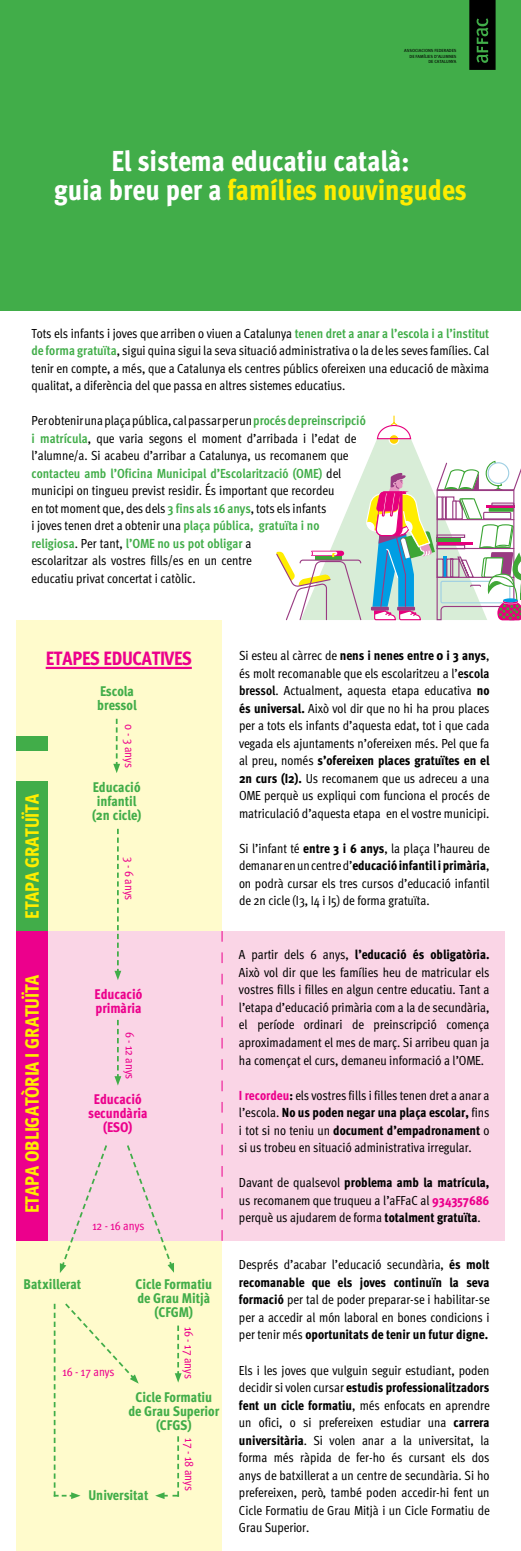
<style>
.page{position:relative;width:521px;height:1551px;background:#fff}
.page>*{position:absolute;margin:0;border:0;box-sizing:border-box;transform-origin:0 0}
.t1{font:800 condensed 28.88px/28.9px "FF Meta Pro";color:#fff;text-align:center}
.t2{font:800 condensed 19.25px "FF Meta Pro";color:#ffed00}
.t3{font:800 condensed 19.25px "FF Meta Pro";letter-spacing:-.01em;color:#ec008c}
.t4{font:800 condensed 14px/14px "FF Meta Pro";color:#41ad49;text-align:center}
.t5{font:800 condensed 14px/14px "FF Meta Pro";color:#ec008c}
.t6{font:condensed 13.12px/17.5px "FF Meta Pro";color:#000;text-align:justify}
.t7{font:condensed 12.25px "FF Meta Pro";color:#ec008c}
.t8{font:4.46px/5.3px "FF Meta Pro";color:#000;text-align:right}
.s1{color:#ffed00}
.s2{font-weight:700;color:#41ad49}
.s3{font-weight:800}
.s4{font-weight:700}
.s5{font-weight:800;color:#ec008c}
</style>
<div class="page">
<div style="left:0;top:0;width:521px;height:310px;background:#41ad49"></div>
<svg style="left:469px;top:0;width:26px;height:70px;background:#08180a"></svg>
<svg style="left:368px;top:440px;width:52px;height:20px"></svg>
<svg style="left:389px;top:434px;width:10px;height:10px"></svg>
<div style="left:388px;top:434px;width:11px;height:11px;border:1px solid #fff;border-radius:50%"></div>
<svg style="left:376px;top:415px;width:36px;height:25px"></svg>
<svg style="left:276px;top:460px;width:245px;height:161px"></svg>
<div style="left:16px;top:620px;width:206px;height:930px;background:#fffbcc"></div>
<div style="left:16px;top:931px;width:488px;height:309px;background:#fad5e6"></div>
<div style="left:16px;top:931px;width:31px;height:309px;background:#ec008c"></div>
<svg style="left:113px;top:718px;width:7px;height:55px"></svg>
<svg style="left:114px;top:828px;width:7px;height:152px"></svg>
<svg style="left:114px;top:1019px;width:7px;height:66px"></svg>
<svg style="left:60px;top:1145px;width:49px;height:127px"></svg>
<svg style="left:175px;top:1325px;width:7px;height:57px"></svg>
<svg style="left:155px;top:1436px;width:24px;height:62px"></svg>
<svg style="left:125px;top:1145px;width:49px;height:127px"></svg>
<hr style="left:46px;top:666px;width:146px;height:3px;background:#ec008c">
<svg style="left:54px;top:1303px;width:85px;height:195px"></svg>
<svg style="left:222px;top:931px;width:1px;height:309px"></svg>
<div style="left:16px;top:781px;width:31px;height:150px;background:#41ad49"></div>
<div style="left:16px;top:735px;width:31px;height:15px;background:#41ad49"></div>
<p class="t8" style="left:404px;top:48px;width:54px">ASSOCIACIONS FEDERADES<br>DE FAMÍLIES D’ALUMNES<br>DE CATALUNYA</p>
<h1 class="t1" style="left:54px;top:145px;width:414px">El sistema educatiu català:<br>guia breu per a <span class="s1">famílies nouvingudes</span></h1>
<p class="t6" style="left:32px;top:323px;width:459px">Tots els infants i joves que arriben o viuen a Catalunya <span class="s2">tenen dret a anar a l’escola i a l’institut de forma gratuïta</span>, sigui quina sigui la seva situació administrativa o la de les seves famílies. Cal tenir en compte, a més, que a Catalunya els centres públics ofereixen una educació de màxima qualitat, a diferència del que passa en altres sistemes educatius.</p>
<p class="t6" style="left:32px;top:411px;width:336px;text-align:left">Per obtenir una plaça pública, cal passar per un <span class="s2">procés de preinscripció i matrícula</span>, que varia segons el moment d’arribada i l’edat de l’alumne/a. Si acabeu d’arribar a Catalunya, us recomanem que <span class="s2">contacteu amb l’Oficina Municipal d’Escolarització (OME)</span> del municipi on tingueu previst residir. És important que recordeu<br>en tot moment que, des dels <span class="s2">3 fins als 16 anys</span>, tots els infants<br>i joves tenen dret a obtenir una <span class="s2">plaça pública, gratuïta i no religiosa</span>. Per tant, <span class="s2">l’OME no us pot obligar</span> a<br>escolaritzar als vostres fills/es en un centre<br>educatiu privat concertat i catòlic.</p>
<h2 class="t3" style="left:46px;top:644px;width:148px">ETAPES EDUCATIVES</h2>
<p class="t4" style="left:97px;top:683px;width:41px;text-align:left">Escola bressol</p>
<h2 class="t2" style="left:17px;top:918px;width:126px;rotate:-90deg">ETAPA GRATUÏTA</h2>
<h2 class="t2" style="left:17px;top:1212px;width:240px;rotate:-90deg">ETAPA OBLIGATÒRIA I GRATUÏTA</h2>
<p class="t7" style="left:138px;top:724px;width:45px;rotate:90deg">0 - 3 anys</p>
<p class="t4" style="left:92px;top:779px;width:51px">Educació infantil (2n cicle)</p>
<p class="t7" style="left:138px;top:857px;width:45px;rotate:90deg">3 - 6 anys</p>
<p class="t5" style="left:95px;top:986px;width:49px">Educació primària</p>
<p class="t7" style="left:139px;top:1031px;width:49px;rotate:90deg">6 - 12 anys</p>
<p class="t5" style="left:88px;top:1091px;width:61px;text-align:center">Educació secundària (ESO)</p>
<p class="t7" style="left:92px;top:1216px;width:54px">12 - 16 anys</p>
<p class="t4" style="left:24px;top:1276px;width:59px">Batxillerat</p>
<p class="t4" style="left:135px;top:1276px;width:78px">Cicle Formatiu de Grau Mitjà (CFGM)</p>
<p class="t7" style="left:62px;top:1361px;width:54px">16 - 17 anys</p>
<p class="t7" style="left:198px;top:1326px;width:54px;rotate:90deg">16 - 17 anys</p>
<p class="t4" style="left:128px;top:1389px;width:92px">Cicle Formatiu de Grau Superior (CFGS)</p>
<p class="t4" style="left:88px;top:1487px;width:61px">Universitat</p>
<p class="t7" style="left:198px;top:1438px;width:54px;rotate:90deg">17 - 18 anys</p>
<p class="t6" style="left:239px;top:646px;width:252px">Si esteu al càrrec de <span class="s3">nens i nenes entre 0 i 3 anys</span>, és molt recomanable que els escolaritzeu a l’<span class="s4">escola bressol</span>. Actualment, aquesta etapa educativa <span class="s3">no és universal.</span> Això vol dir que no hi ha prou places per a tots els infants d’aquesta edat, tot i que cada vegada els ajuntaments n’ofereixen més. Pel que fa al preu, només <span class="s3">s’ofereixen places gratuïtes en el 2n curs (I2).</span> Us recomanem que us adreceu a una OME perquè us expliqui com funciona el procés de matriculació d’aquesta etapa en el vostre municipi.</p>
<p class="t6" style="left:239px;top:838px;width:252px">Si l’infant té <span class="s3">entre 3 i 6 anys</span>, la plaça l’haureu de demanar en un centre d’<span class="s3">educació infantil i primària</span>, on podrà cursar els tres cursos d’educació infantil de 2n cicle (I3, I4 i I5) de forma gratuïta.</p>
<p class="t6" style="left:239px;top:945px;width:252px">A partir dels 6 anys, <span class="s3">l’educació és obligatòria.<br></span>Això vol dir que les famílies heu de matricular els vostres fills i filles en algun centre educatiu. Tant a l’etapa d’educació primària com a la de secundària, el període ordinari de preinscripció comença aproximadament el mes de març. Si arribeu quan ja ha començat el curs, demaneu informació a l’OME.</p>
<p class="t6" style="left:239px;top:1085px;width:252px"><span class="s5">I recordeu</span><span class="s3">:</span> els vostres fills i filles tenen dret a anar a l’escola. <span class="s3">No us poden negar una plaça escolar,</span> fins i tot si no teniu un <span class="s3">document d’empadronament</span> o si us trobeu en situació administrativa irregular.</p>
<p class="t6" style="left:239px;top:1172px;width:252px">Davant de qualsevol <span class="s3">problema amb la matrícula, </span>us recomanem que truqueu a l’aFFaC al <span class="s5">934357686 </span>perquè us ajudarem de forma <span class="s3">totalment gratuïta</span>.</p>
<p class="t6" style="left:239px;top:1255px;width:252px">Després d’acabar l’educació secundària, <span class="s3">és molt recomanable que els joves continuïn la seva formació</span> per tal de poder preparar-se i habilitar-se per a accedir al món laboral en bones condicions i per tenir més <span class="s3">oportunitats de tenir un futur digne.</span></p>
<p class="t6" style="left:239px;top:1360px;width:252px">Els i les joves que vulguin seguir estudiant, poden decidir si volen cursar <span class="s3">estudis professionalitzadors fent un cicle formatiu</span>, més enfocats en aprendre un ofici, o si prefereixen estudiar una <span class="s3">carrera universitària</span>. Si volen anar a la universitat, la forma més ràpida de fer-ho és cursant els dos anys de batxillerat a un centre de secundària. Si ho prefereixen, però, també poden accedir-hi fent un Cicle Formatiu de Grau Mitjà i un Cicle Formatiu de Grau Superior.</p>
</div>
